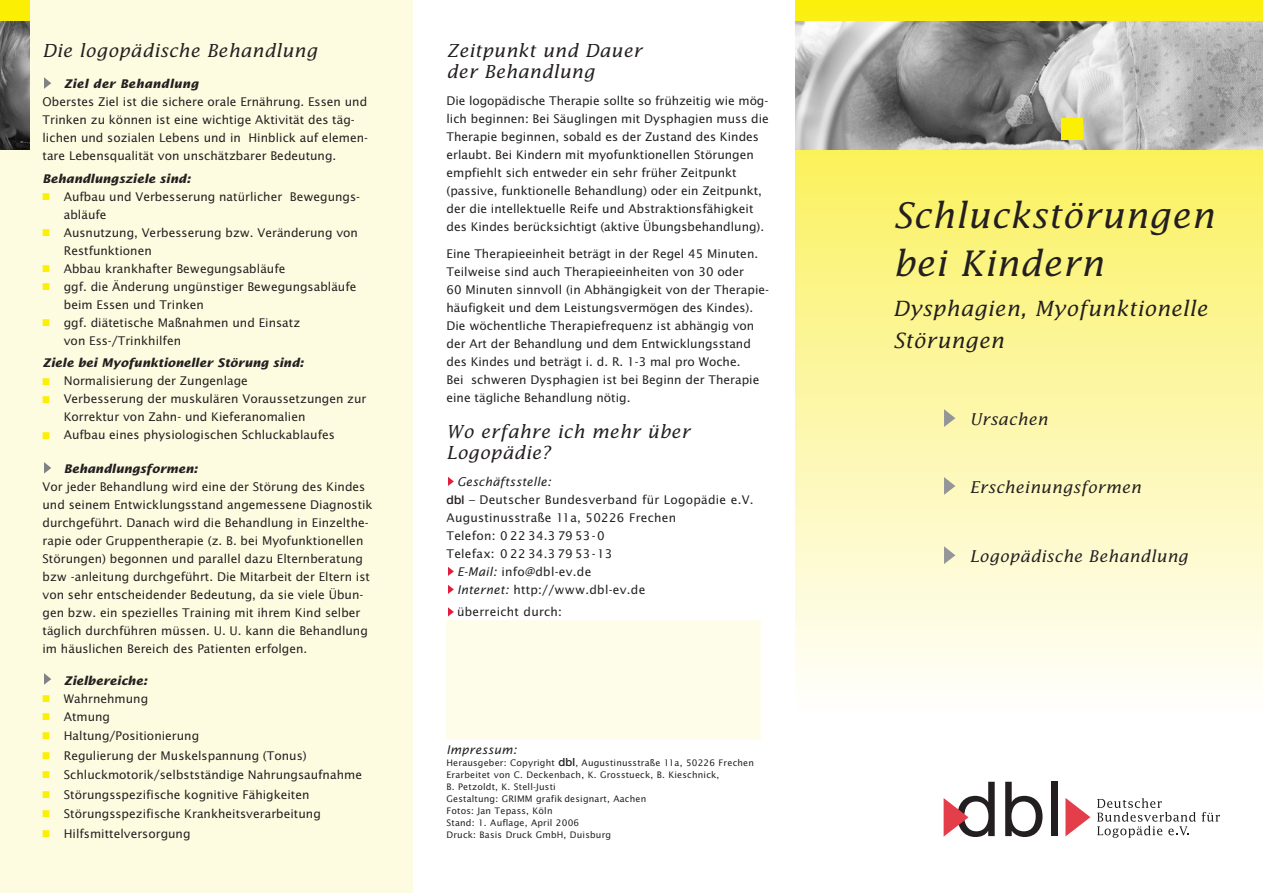
<style>
.page{position:relative;width:1263px;height:893px;background:#fff}
.page>*{position:absolute;margin:0;border:0;box-sizing:border-box;transform-origin:0 0}
.t1{font:italic 35.25px/48px "Lucida";letter-spacing:.02em;color:#231f20}
.t2{font:italic 21px/31.5px "Lucida";letter-spacing:.02em;color:#231f20}
.t3{font:italic 18px/21px "Lucida";letter-spacing:.02em;color:#231f20}
.t4{font:italic 16.2px "Lucida";letter-spacing:.02em;color:#231f20}
.t5{font:12px/18px "Lucida Sans";color:#231f20}
.t6{font:12px "Lucida Sans";letter-spacing:.02em;color:#231f20}
.t7{font:italic 700 12px "Lucida Sans";color:#231f20}
.t8{font:italic 12px "Lucida Sans";letter-spacing:.02em;color:#231f20}
.t9{font:italic 700 12px "Lucida Sans";letter-spacing:.02em;color:#231f20}
.t10{font:9px/12px "Lucida Sans";letter-spacing:.02em;color:#231f20}
.s1{color:#fbef04}
.s2{font-family:"Helvetica Neue";font-weight:500}
.s3{font-style:italic}
.s4{font-family:"Helvetica Neue";font-weight:500;font-size:11.25px}
</style>
<div class="page">
<div style="left:0;top:0;width:412px;height:893px;background:#fdfce0"></div>
<div style="left:0;top:0;width:30px;height:22px;background:#fbef04"></div>
<svg style="left:795px;top:0;width:468px;height:681px;background:#fcf6a4"></svg>
<svg style="left:944px;top:409px;width:11px;height:18px"></svg>
<svg style="left:1065px;top:798px;width:25px;height:38px"></svg>
<svg style="left:1005px;top:782px;width:37px;height:55px"></svg>
<div style="left:1051px;top:782px;width:6px;height:54px;background:#231f20"></div>
<svg style="left:1202px;top:812px;width:18px;height:10px"></svg>
<svg style="left:1097px;top:798px;width:99px;height:40px"></svg>
<svg style="left:944px;top:782px;width:51px;height:55px"></svg>
<svg style="left:944px;top:546px;width:11px;height:18px"></svg>
<svg style="left:944px;top:477px;width:11px;height:18px"></svg>
<svg style="left:44px;top:673px;width:7px;height:12px"></svg>
<svg style="left:44px;top:462px;width:7px;height:12px"></svg>
<svg style="left:44px;top:77px;width:7px;height:12px"></svg>
<img style="left:795px;top:22px;width:468px;height:127px">
<div style="left:1061px;top:118px;width:22px;height:21px;background:#fbef04"></div>
<div style="left:446px;top:620px;width:315px;height:119px;background:#fdfdea"></div>
<svg style="left:448px;top:607px;width:6px;height:9px"></svg>
<svg style="left:448px;top:585px;width:6px;height:9px"></svg>
<svg style="left:448px;top:567px;width:6px;height:9px"></svg>
<svg style="left:448px;top:477px;width:6px;height:9px"></svg>
<img style="left:0;top:22px;width:30px;height:127px">
<h3 class="t3" style="left:43px;top:41px;width:276px">Die logopädische Behandlung</h3>
<p class="t9" style="left:64px;top:79px;width:136px">Ziel der Behandlung</p>
<p class="t5" style="left:43px;top:94px;width:327px">Oberstes Ziel ist die sichere orale Ernährung. Essen und Trinken zu können ist eine wichtige Aktivität des täg&shy;lichen und sozialen Lebens und in Hinblick auf elemen&shy;tare Lebensqualität von unschätzbarer Bedeutung.</p>
<p class="t7" style="left:43px;top:174px;width:149px">Behandlungsziele sind:</p>
<p class="t5" style="left:64px;top:188px;width:298px;text-indent:-21px"><span class="s1">■</span> Aufbau und Verbesserung natürlicher Bewegungs&shy;abläufe</p>
<p class="t5" style="left:64px;top:224px;width:296px;text-indent:-21px"><span class="s1">■</span> Ausnutzung, Verbesserung bzw. Veränderung von<br>Restfunktionen</p>
<p class="t5" style="left:43px;top:260px;width:244px"><span class="s1">■</span> Abbau krankhafter Bewegungsabläufe</p>
<p class="t5" style="left:64px;top:278px;width:294px;text-indent:-21px"><span class="s1">■</span> ggf. die Änderung ungünstiger Bewegungsabläufe beim Essen und Trinken</p>
<p class="t5" style="left:64px;top:314px;width:238px;text-indent:-21px"><span class="s1">■</span> ggf. diätetische Maßnahmen und Einsatz von Ess-/Trinkhilfen</p>
<p class="t7" style="left:43px;top:358px;width:263px">Ziele bei Myofunktioneller Störung sind:</p>
<p class="t5" style="left:43px;top:373px;width:207px"><span class="s1">■</span> Normalisierung der Zungenlage</p>
<p class="t5" style="left:64px;top:391px;width:304px;text-indent:-21px"><span class="s1">■</span> Verbesserung der muskulären Voraussetzungen zur<br>Korrektur von Zahn- und Kieferanomalien</p>
<p class="t5" style="left:43px;top:427px;width:294px"><span class="s1">■</span> Aufbau eines physiologischen Schluckablaufes</p>
<p class="t7" style="left:64px;top:464px;width:135px">Behandlungsformen:</p>
<p class="t5" style="left:43px;top:479px;width:332px">Vor jeder Behandlung wird eine der Störung des Kindes und seinem Entwicklungsstand angemessene Diagnostik durchgeführt. Danach wird die Behandlung in Einzelthe&shy;rapie oder Gruppentherapie (z. B. bei Myofunktionellen Störungen) begonnen und parallel dazu Elternberatung bzw -anleitung durchgeführt. Die Mitarbeit der Eltern ist von sehr entscheidender Bedeutung, da sie viele Übun&shy;gen bzw. ein spezielles Training mit ihrem Kind selber täglich durchführen müssen. U. U. kann die Behandlung im häuslichen Bereich des Patienten erfolgen.</p>
<p class="t7" style="left:64px;top:675px;width:85px">Zielbereiche:</p>
<p class="t5" style="left:43px;top:690px;width:107px"><span class="s1">■</span> Wahrnehmung</p>
<p class="t5" style="left:43px;top:708px;width:69px"><span class="s1">■</span> Atmung</p>
<p class="t5" style="left:43px;top:728px;width:158px"><span class="s1">■</span> Haltung/Positionierung</p>
<p class="t5" style="left:43px;top:747px;width:266px"><span class="s1">■</span> Regulierung der Muskelspannung (Tonus)</p>
<p class="t5" style="left:43px;top:767px;width:321px"><span class="s1">■</span> Schluckmotorik/selbstständige Nahrungsaufnahme</p>
<p class="t5" style="left:43px;top:786px;width:268px"><span class="s1">■</span> Störungsspezifische kognitive Fähigkeiten</p>
<p class="t5" style="left:43px;top:806px;width:280px"><span class="s1">■</span> Störungsspezifische Krankheitsverarbeitung</p>
<p class="t5" style="left:43px;top:825px;width:149px"><span class="s1">■</span> Hilfsmittelversorgung</p>
<h3 class="t3" style="left:446px;top:41px;width:197px">Zeitpunkt und Dauer der Behandlung</h3>
<p class="t5" style="left:446px;top:92px;width:324px">Die logopädische Therapie sollte so frühzeitig wie mög&shy;lich beginnen: Bei Säuglingen mit Dysphagien muss die Therapie beginnen, sobald es der Zustand des Kindes erlaubt. Bei Kindern mit myofunktionellen Störungen empfiehlt sich entweder ein sehr früher Zeitpunkt (passive, funktionelle Behandlung) oder ein Zeitpunkt, der die intellektuelle Reife und Abstraktionsfähigkeit des Kindes berücksichtigt (aktive Übungsbehandlung).</p>
<p class="t5" style="left:446px;top:245px;width:324px">Eine Therapieeinheit beträgt in der Regel 45 Minuten.<br>Teilweise sind auch Therapieeinheiten von 30 oder<br>60 Minuten sinnvoll (in Abhängigkeit von der Therapie&shy;häufigkeit und dem Leistungsvermögen des Kindes).<br>Die wöchentliche Therapiefrequenz ist abhängig von der Art der Behandlung und dem Entwicklungsstand des Kindes und beträgt i. d. R. 1-3 mal pro Woche.<br>Bei schweren Dysphagien ist bei Beginn der Therapie eine tägliche Behandlung nötig.</p>
<h3 class="t3" style="left:446px;top:422px;width:245px">Wo erfahre ich mehr über<br>Logopädie?</h3>
<p class="t8" style="left:457px;top:477px;width:95px">Geschäftsstelle:</p>
<p class="t6" style="left:446px;top:495px;width:309px"><span class="s2">dbl</span> – Deutscher Bundesverband für Logopädie e.V.</p>
<p class="t6" style="left:446px;top:513px;width:231px">Augustinusstraße 11a, 50226 Frechen</p>
<p class="t6" style="left:446px;top:531px;width:160px">Telefon: 0 22 34.3 79 53-0</p>
<p class="t6" style="left:446px;top:549px;width:167px">Telefax: 0 22 34.3 79 53-13</p>
<p class="t6" style="left:457px;top:567px;width:136px"><span class="s3">E-Mail:</span> info@dbl-ev.de</p>
<p class="t6" style="left:457px;top:585px;width:190px"><span class="s3">Internet:</span> http://www.dbl-ev.de</p>
<p class="t6" style="left:457px;top:607px;width:106px">überreicht durch:</p>
<p class="t8" style="left:446px;top:745px;width:72px">Impressum:</p>
<p class="t10" style="left:446px;top:758px;width:309px">Herausgeber: Copyright <span class="s4">dbl</span>, Augustinusstraße 11a, 50226 Frechen Erarbeitet von C. Deckenbach, K. Grosstueck, B. Kieschnick,<br>B. Petzoldt, K. Stell-Justi<br>Gestaltung: GRIMM grafik designart, Aachen<br>Fotos: Jan Tepass, Köln<br>Stand: 1. Auflage, April 2006<br>Druck: Basis Druck GmbH, Duisburg</p>
<h1 class="t1" style="left:893px;top:194px;width:323px">Schluckstörungen bei Kindern</h1>
<h2 class="t2" style="left:893px;top:294px;width:316px">Dysphagien, Myofunktionelle<br>Störungen</h2>
<h3 class="t4" style="left:970px;top:413px;width:79px">Ursachen</h3>
<h3 class="t4" style="left:970px;top:480px;width:173px">Erscheinungsformen</h3>
<h3 class="t4" style="left:970px;top:549px;width:220px">Logopädische Behandlung</h3>
</div>
